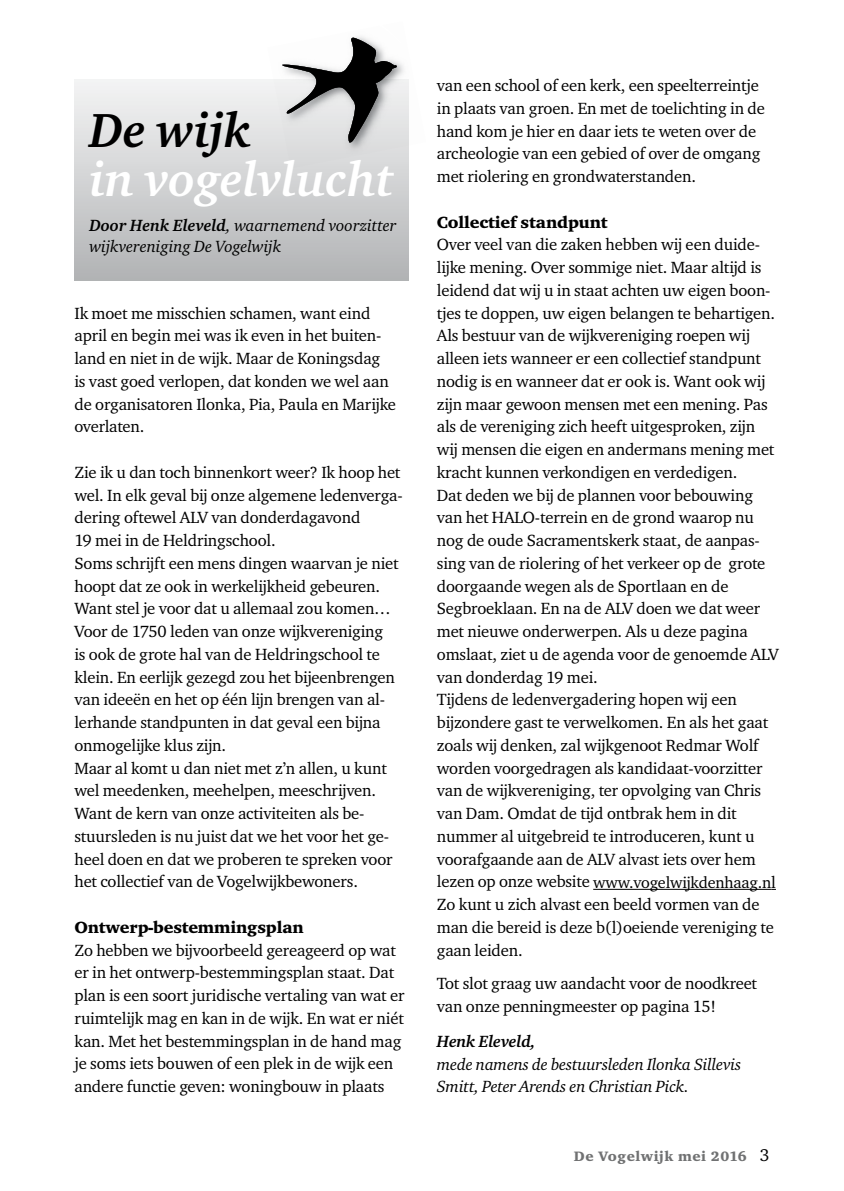
<style>
.page{position:relative;width:844px;height:1191px;background:#fff}
.page>*{position:absolute;margin:0;border:0;box-sizing:border-box;transform-origin:0 0}
.t1{font:italic 700 49px "Charter ITC";color:#fff}
.t2{font:italic 700 49px "Charter ITC";color:#000}
.t3{font:16.62px/22.8px "Charter ITC";letter-spacing:-.01em;color:#000}
.t4{font:italic 16.62px/21px "Charter ITC";letter-spacing:-.01em;color:#000}
.t5{font:16.62px "Charter ITC Blac";letter-spacing:-.01em;color:#000}
.t6{font:italic 700 16.62px "Charter ITC";letter-spacing:-.01em;color:#000}
.t7{font:16.1px "Charter ITC";letter-spacing:-.01em;color:#000}
.t8{font:14px "Charter ITC Blac";letter-spacing:.04em;color:#707172}
.s1{font-weight:700}
.s2{font-size:16.62px}
.s3{font-family:"Charter ITC";font-size:17.5px;color:#000}
</style>
<div class="page">
<div style="left:74px;top:79px;width:334px;height:201px;background:linear-gradient(to bottom,#f4f5f5,#b2b3b5)"></div>
<img style="left:267px;top:36px;width:142px;height:132px">
<svg style="left:282px;top:37px;width:115px;height:107px"></svg>
<hr style="left:593px;top:889px;width:178px;height:1px;background:#000">
<h1 class="t2" style="left:89px;top:100px;width:163px">De wijk</h1>
<h1 class="t1" style="left:89px;top:149px;width:306px">in vogelvlucht</h1>
<p class="t4" style="left:89px;top:214px;width:308px"><span class="s1">Door Henk Eleveld</span>, waarnemend voorzitter wijkvereniging De Vogelwijk</p>
<p class="t3" style="left:74px;top:301px;width:323px">Ik moet me misschien schamen, want eind april en begin mei was ik even in het buiten&shy;land en niet in de wijk. Maar de Koningsdag<br>is vast goed verlopen, dat konden we wel aan de organisatoren Ilonka, Pia, Paula en Marijke overlaten.</p>
<p class="t3" style="left:74px;top:460px;width:329px">Zie ik u dan toch binnenkort weer? Ik hoop het wel. In elk geval bij onze algemene ledenverga&shy;dering oftewel ALV van donderdagavond<br>19 mei in de Heldringschool.<br>Soms schrijft een mens dingen waarvan je niet hoopt dat ze ook in werkelijkheid gebeuren.<br>Want stel je voor dat u allemaal zou komen… Voor de 1750 leden van onze wijkvereniging<br>is ook de grote hal van de Heldringschool te klein. En eerlijk gezegd zou het bijeenbrengen van ideeën en het op één lijn brengen van al&shy;lerhande standpunten in dat geval een bijna onmogelijke klus zijn.<br>Maar al komt u dan niet met z’n allen, u kunt wel meedenken, meehelpen, meeschrijven.<br>Want de kern van onze activiteiten als be&shy;stuursleden is nu juist dat we het voor het ge&shy;heel doen en dat we proberen te spreken voor het collectief van de Vogelwijkbewoners.</p>
<p class="t5" style="left:74px;top:917px;width:231px">Ontwerp-bestemmingsplan</p>
<p class="t3" style="left:74px;top:938px;width:331px">Zo hebben we bijvoorbeeld gereageerd op wat er in het ontwerp-bestemmingsplan staat. Dat plan is een soort juridische vertaling van wat er ruimtelijk mag en kan in de wijk. En wat er niét kan. Met het bestemmingsplan in de hand mag je soms iets bouwen of een plek in de wijk een andere functie geven: woningbouw in plaats</p>
<p class="t3" style="left:437px;top:74px;width:329px">van een school of een kerk, een speelterreintje in plaats van groen. En met de toelichting in de hand kom je hier en daar iets te weten over de archeologie van een gebied of over de omgang met riolering en grondwaterstanden.</p>
<p class="t5" style="left:437px;top:211px;width:172px">Collectief standpunt</p>
<p class="t3" style="left:437px;top:233px;width:343px">Over veel van die zaken hebben wij een duide&shy;lijke mening. Over sommige niet. Maar altijd is leidend dat wij u in staat achten uw eigen boon&shy;tjes te doppen, uw eigen belangen te behartigen.<br>Als bestuur van de wijkvereniging roepen wij alleen iets wanneer er een collectief standpunt nodig is en wanneer dat er ook is. Want ook wij zijn maar gewoon mensen met een mening. Pas als de vereniging zich heeft uitgesproken, zijn wij mensen die eigen en andermans mening met kracht kunnen verkondigen en verdedigen.<br>Dat deden we bij de plannen voor bebouwing van het HALO-terrein en de grond waarop nu nog de oude Sacramentskerk staat, de aanpas&shy;sing van de riolering of het verkeer op de grote doorgaande wegen als de Sportlaan en de Segbroeklaan. En na de ALV doen we dat weer met nieuwe onderwerpen. Als u deze pagina omslaat, ziet u de agenda voor de genoemde ALV van donderdag 19 mei.<br>Tijdens de ledenvergadering hopen wij een bijzondere gast te verwelkomen. En als het gaat zoals wij denken, zal wijkgenoot Redmar Wolf worden voorgedragen als kandidaat-voorzitter van de wijkvereniging, ter opvolging van Chris van Dam. Omdat de tijd ontbrak hem in dit nummer al uitgebreid te introduceren, kunt u voorafgaande aan de ALV alvast iets over hem</p>
<p class="t7" style="left:437px;top:872px;width:340px"><span class="s2">lezen op onze website</span> www.vogelwijkdenhaag.n<span class="s2">l</span></p>
<p class="t3" style="left:437px;top:893px;width:338px">Zo kunt u zich alvast een beeld vormen van de man die bereid is deze b(l)oeiende vereniging te gaan leiden.</p>
<p class="t3" style="left:437px;top:971px;width:322px">Tot slot graag uw aandacht voor de noodkreet van onze penningmeester op pagina 15!</p>
<p class="t6" style="left:437px;top:1031px;width:100px">Henk Eleveld,</p>
<p class="t4" style="left:437px;top:1052px;width:306px;line-height:22.8px">mede namens de bestuursleden Ilonka Sillevis<br>Smitt, Peter Arends en Christian Pick.</p>
<p class="t8" style="left:574px;top:1147px;width:197px">De Vogelwijk mei 2016 <span class="s3">3</span></p>
</div>
